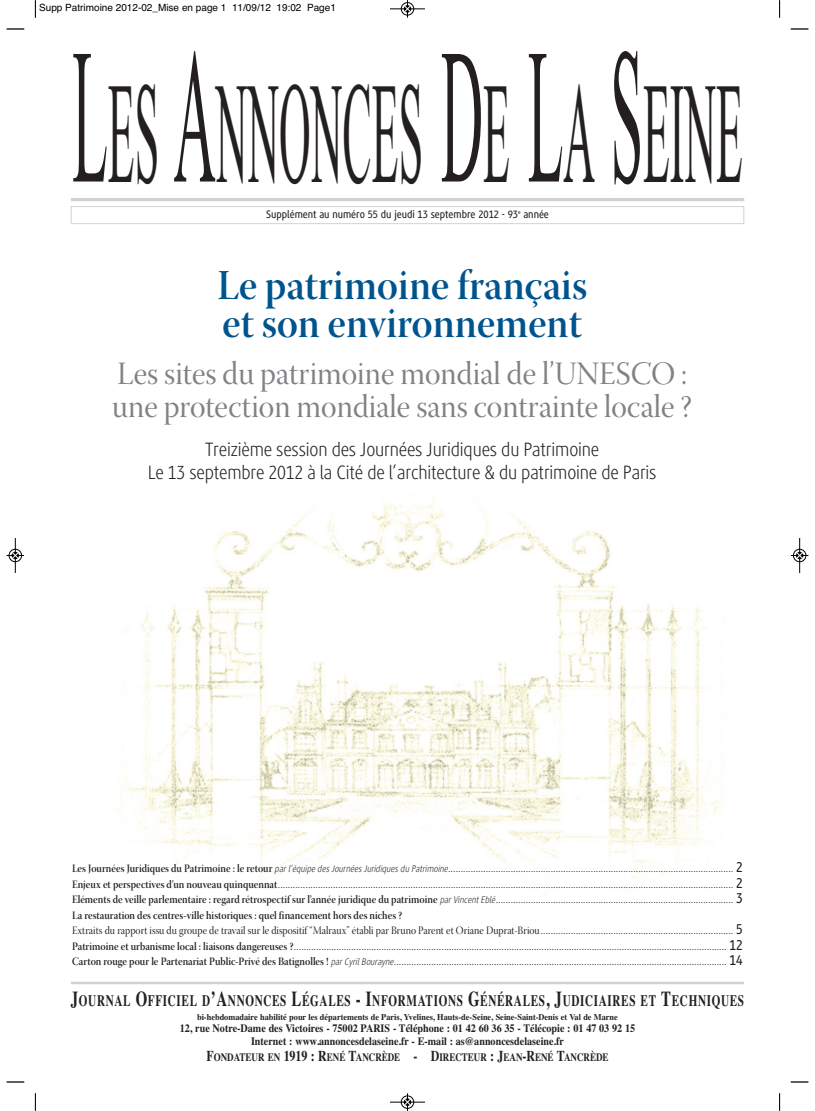
<style>
.page{position:relative;width:815px;height:1111px;background:#fff}
.page>*{position:absolute;margin:0;border:0;box-sizing:border-box;transform-origin:0 0}
.t1{font:144.38px "Times New Roman";color:#231f20;scale:.3 1}
.t2{font:42.5px/37.5px "Warnock Pro Semibold Disp";color:#00548e;scale:.95 1}
.t3{font:32.5px/33.4px "Warnock Pro Disp";color:#808285;scale:.95 1}
.t4{font:300 20px/23.4px "Generis Simple Com";letter-spacing:-.01em;color:#231f20;text-align:center;scale:.95 1}
.t5{font:700 16px "Times";letter-spacing:.06em;color:#231f20;scale:.7 1}
.t6{font:11.25px "Warnock Pro Disp";color:#231f20;scale:.9 1}
.t7{font:700 11.25px/12.5px "Times";color:#231f20;text-align:center;scale:.9 1}
.t8{font:11.25px "Warnock Pro Semibold Disp";color:#231f20;scale:.9 1}
.t9{font:700 11.25px "Times";color:#231f20;scale:.8 1}
.t10{font:500 11.25px "Generis Simple Com";letter-spacing:-.005em;color:#231f20;scale:.94 1}
.t11{font:10px/15.5px "Optima";color:#231f20;text-align:justify;scale:.9 1}
.t12{font:10px "Helvetica";color:#000}
.t13{font:700 8.75px "Times";color:#231f20;scale:.95 1}
.s1{font-size:192.5px}
.s2{font-family:"Warnock Pro Semibold Disp";font-size:11.25px}
.s3{font-family:"Generis Simple Com";font-weight:300;font-style:italic}
.s4{font-family:"Generis Simple Com";font-weight:500;font-size:15px}
.s5{font-family:"Optima";font-size:10px}
.s6{font-size:21.25px}
.s7{font-size:15px}
</style>
<div class="page">
<hr style="left:71px;top:981px;width:673px;height:3px;background:#d1d2d4">
<div style="left:71px;top:206px;width:673px;height:18px;border:1px solid #d1d2d4"></div>
<hr style="left:71px;top:198px;width:673px;height:2px;background:#d1d2d4">
<hr style="left:71px;top:199px;width:673px;height:2px;background:#d1d2d4">
<img style="left:117px;top:497px;width:609px;height:399px">
<svg style="left:35px;top:0;width:1px;height:18px"></svg>
<svg style="left:7px;top:29px;width:17px;height:1px"></svg>
<svg style="left:779px;top:0;width:1px;height:18px"></svg>
<svg style="left:791px;top:29px;width:17px;height:1px"></svg>
<svg style="left:35px;top:1093px;width:1px;height:17px"></svg>
<svg style="left:7px;top:1081px;width:17px;height:1px"></svg>
<svg style="left:779px;top:1093px;width:1px;height:17px"></svg>
<svg style="left:791px;top:1081px;width:17px;height:1px"></svg>
<div style="left:401px;top:2px;width:13px;height:14px;border:1px solid #fff;border-radius:50%"></div>
<hr style="left:390px;top:9px;width:35px;height:1px;background:#000">
<div style="left:401px;top:2px;width:13px;height:13px;border:1px solid #000;border-radius:50%"></div>
<svg style="left:404px;top:0;width:7px;height:18px"></svg>
<hr style="left:390px;top:1101px;width:35px;height:1px;background:#000">
<div style="left:401px;top:1095px;width:13px;height:13px;border:1px solid #000;border-radius:50%"></div>
<svg style="left:404px;top:1093px;width:7px;height:17px"></svg>
<div style="left:9px;top:548px;width:13px;height:14px;border:1px solid #fff;border-radius:50%"></div>
<hr style="left:15px;top:538px;width:1px;height:35px;background:#000">
<div style="left:9px;top:549px;width:13px;height:13px;border:1px solid #000;border-radius:50%"></div>
<svg style="left:7px;top:552px;width:17px;height:6px"></svg>
<div style="left:793px;top:548px;width:13px;height:14px;border:1px solid #fff;border-radius:50%"></div>
<hr style="left:799px;top:538px;width:1px;height:35px;background:#000">
<div style="left:793px;top:549px;width:13px;height:13px;border:1px solid #000;border-radius:50%"></div>
<svg style="left:791px;top:552px;width:17px;height:6px"></svg>
<p class="t12" style="left:39px;top:2px;width:298px">Supp Patrimoine 2012-02_Mise en page 1 11/09/12 19:02 Page1</p>
<h1 class="t1" style="left:72px;top:47px;width:2237px"><span class="s1">L</span>ES <span class="s1">A</span>NNONCES <span class="s1">D</span>E <span class="s1">L</span>A <span class="s1">S</span>EINE</h1>
<p class="t10" style="left:266px;top:210px;width:302px">Supplément au numéro 55 du jeudi 13 septembre 2012 - 93<sup>e</sup> année</p>
<h2 class="t2" style="left:217px;top:270px;width:391px">Le patrimoine français et son environnement</h2>
<h3 class="t3" style="left:112px;top:360px;width:612px">Les sites du patrimoine mondial de l’UNESCO : une protection mondiale sans contrainte locale ?</h3>
<h3 class="t4" style="left:148px;top:439px;width:537px">Treizième session des Journées Juridiques du Patrimoine<br>Le 13 septembre 2012 à la Cité de l’architecture &amp; du patrimoine de Paris</h3>
<p class="t11" style="left:72px;top:860px;width:747px"><span class="s2">Les Journées Juridiques du Patrimoine : le retour</span> <span class="s3">parl’équipe des Journées Juridiques du Patrimoine</span>.................................................................................................................. <span class="s4">2<br></span><span class="s2">Enjeux et perspectives d’un nouveau quinquennat</span>...................................................................................................................................................................................... <span class="s4">2<br></span><span class="s2">Eléments de veille parlementaire : regard rétrospectif sur l’année juridique du patrimoine</span> <span class="s3">parVincentEblé</span>............................................................................................... <span class="s4">3</span></p>
<p class="t8" style="left:72px;top:910px;width:368px">La restauration des centres-ville historiques : quel financement hors des niches ?</p>
<p class="t6" style="left:72px;top:926px;width:747px">Extraits du rapport issu du groupe de travail sur le dispositif “Malraux” établi par Bruno Parent et Oriane Duprat-Briou<span class="s5">.............................................................................</span> <span class="s4">5</span></p>
<p class="t11" style="left:72px;top:938px;width:747px"><span class="s2">Patrimoine et urbanisme local : liaisons dangereuses ?</span>............................................................................................................................................................................. <span class="s4">12<br></span><span class="s2">Carton rouge pour le Partenariat Public-Privé des Batignolles !</span> <span class="s3">parCyril Bourayne</span>..................................................................................................................................... <span class="s4">14</span></p>
<h3 class="t5" style="left:71px;top:995px;width:963px"><span class="s6">J</span>OURNAL <span class="s6">O</span>FFICIEL D<span class="s6">’A</span>NNONCES <span class="s6">L</span>ÉGALES <span class="s6">- I</span>NFORMATIONS <span class="s6">G</span>ÉNÉRALES<span class="s6">, J</span>UDICIAIRES ET <span class="s6">T</span>ECHNIQUES</h3>
<p class="t13" style="left:197px;top:1013px;width:445px">bi-hebdomadaire habilité pour les départements de Paris, Yvelines, Hauts-de-Seine, Seine-Saint-Denis et Val de Marne</p>
<p class="t7" style="left:180px;top:1023px;width:507px">12, rue Notre-Dame des Victoires - 75002 PARIS - Téléphone : 01 42 60 36 35 - Télécopie : 01 47 03 92 15<br>Internet : www.annoncesdelaseine.fr - E-mail : as@annoncesdelaseine.fr</p>
<p class="t9" style="left:206px;top:1053px;width:504px"><span class="s7">F</span>ONDATEUR EN <span class="s7">1919 : R</span>ENÉ <span class="s7">T</span>ANCRÈDE <span class="s7">- D</span>IRECTEUR <span class="s7">: J</span>EAN<span class="s7">-R</span>ENÉ <span class="s7">T</span>ANCRÈDE</p>
</div>
